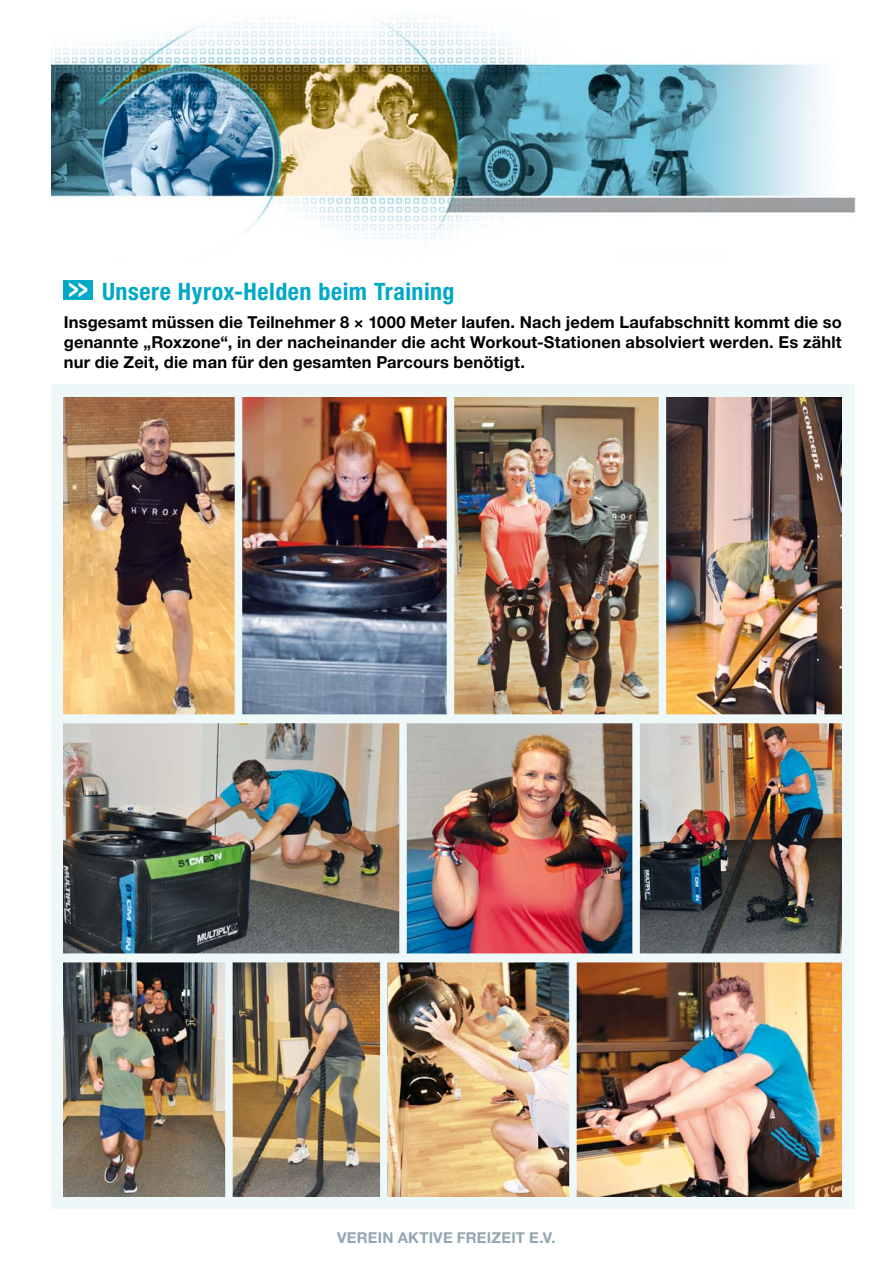
<style>
.page{position:relative;width:893px;height:1263px;background:#fff}
.page>*{position:absolute;margin:0;border:0;box-sizing:border-box;transform-origin:0 0}
.t1{font:700 condensed 24px "Helvetica Neue LT Std";letter-spacing:.025em;color:#00a9c5}
.t2{font:700 16.5px/19.8px "Helvetica Neue LT Std";letter-spacing:.01em;color:#000;text-align:justify}
.t3{font:700 15px "Helvetica Neue LT Std";letter-spacing:.01em;color:#94a7b0}
.s1{font-stretch:expanded;font-size:28.5px;color:#fff}
</style>
<div class="page">
<img style="left:51px;top:16px;width:805px;height:223px">
<div style="left:51px;top:384px;width:804px;height:825px;background:#eef8f9"></div>
<div style="left:64px;top:281px;width:29px;height:19px;background:#00a9c5"></div>
<img style="left:64px;top:962px;width:778px;height:234px">
<img style="left:666px;top:398px;width:176px;height:316px">
<img style="left:407px;top:723px;width:435px;height:230px">
<img style="left:64px;top:723px;width:335px;height:230px">
<img style="left:64px;top:398px;width:595px;height:316px">
<div style="left:235px;top:393px;width:7px;height:328px;background:#eef8f9"></div>
<div style="left:447px;top:393px;width:7px;height:328px;background:#eef8f9"></div>
<div style="left:632px;top:719px;width:8px;height:240px;background:#eef8f9"></div>
<div style="left:569px;top:959px;width:8px;height:240px;background:#eef8f9"></div>
<div style="left:380px;top:959px;width:8px;height:240px;background:#eef8f9"></div>
<div style="left:225px;top:959px;width:8px;height:240px;background:#eef8f9"></div>
<h1 class="t1" style="left:68px;top:277px;width:388px"><span class="s1">&gt;&gt;</span> Unsere Hyrox-Helden beim Training</h1>
<p class="t2" style="left:64px;top:312px;width:780px">Insgesamt müssen die Teilnehmer 8 × 1000 Meter laufen. Nach jedem Laufabschnitt kommt die so genannte „Roxzone“, in der nacheinander die acht Workout-Stationen absolviert werden. Es zählt nur die Zeit, die man für den gesamten Parcours benötigt.</p>
<p class="t3" style="left:337px;top:1228px;width:220px">Verein aktive Freizeit E.V.</p>
</div>
